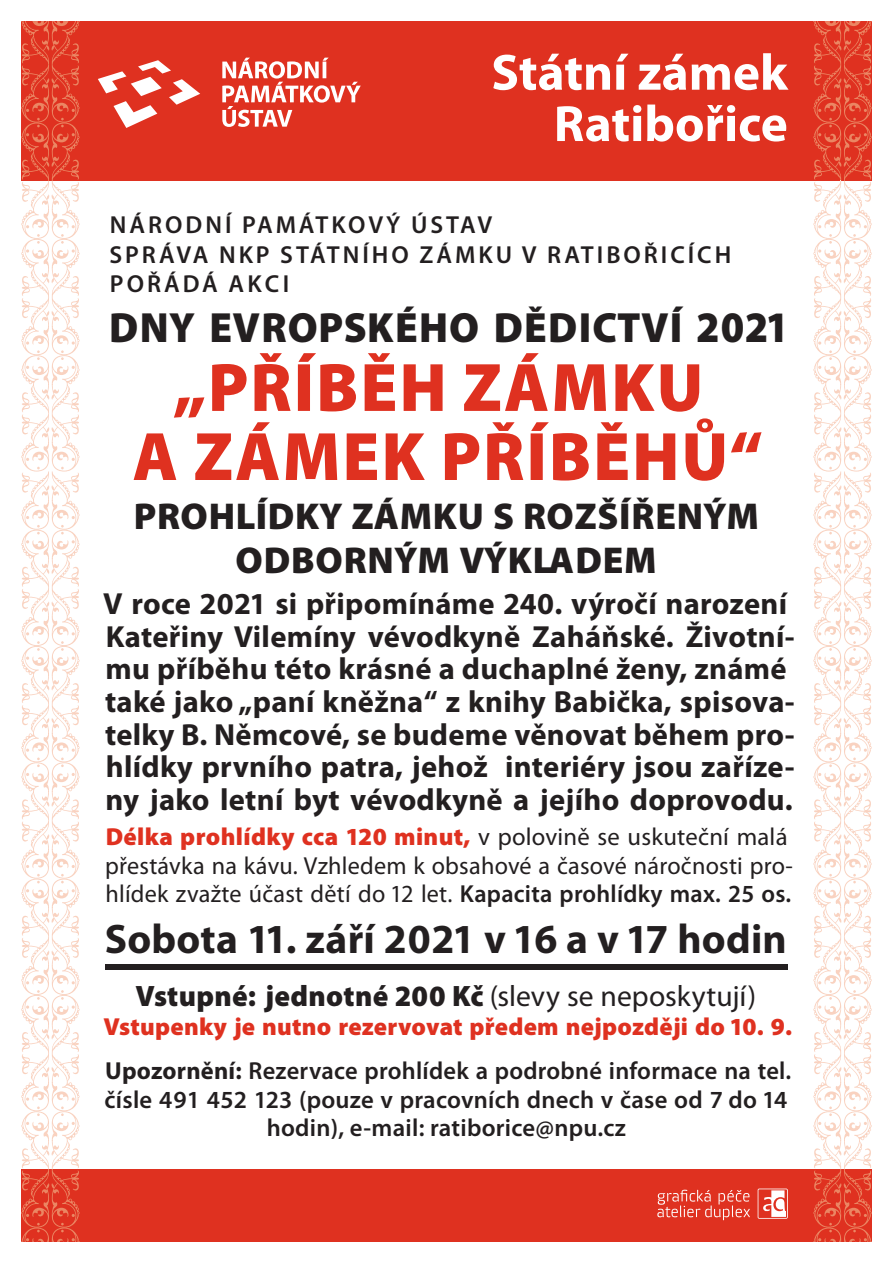
<style>
.page{position:relative;width:893px;height:1263px;background:#fff}
.page>*{position:absolute;margin:0;border:0;box-sizing:border-box;transform-origin:0 0}
.t1{font:900 69.15px/69.2px "Myriad Pro";letter-spacing:.03em;color:#df3120;text-align:center}
.t2{font:700 51.3px/51.3px "Myriad Pro";color:#fff;text-align:right}
.t3{font:900 42.45px "Myriad Pro";letter-spacing:.03em;color:#231f20}
.t4{font:700 41.4px "Myriad Pro";letter-spacing:.005em;color:#231f20}
.t5{font:900 37.5px/43.5px "Myriad Pro";letter-spacing:.02em;color:#231f20;text-align:center}
.t6{font:700 30.6px/32.5px "Myriad Pro";letter-spacing:.01em;color:#231f20}
.t7{font:900 29.55px "Myriad Pro";letter-spacing:.01em;color:#231f20}
.t8{font:24.6px/28.7px "Myriad Pro";letter-spacing:.01em;color:#231f20}
.t9{font:900 24.6px/44.4px "Myriad Pro";letter-spacing:.01em;color:#df3120}
.t10{font:600 24.6px/28.7px "Myriad Pro";letter-spacing:.01em;color:#231f20;text-align:center}
.t11{font:600 24.6px/29.5px "Myriad Pro";letter-spacing:.12em;color:#231f20}
.s1{font-size:43.65px}
.s2{font-weight:900;color:#df3120}
.s3{font-weight:600}
.s4{font-weight:400}
.s5{font-weight:700;color:#231f20}
.s6{font-weight:600;color:#231f20}
</style>
<div class="page">
<div style="left:21px;top:1169px;width:851px;height:73px;background:#df3120"></div>
<svg style="left:758px;top:1188px;width:30px;height:31px"></svg>
<div style="left:759px;top:1189px;width:28px;height:29px;border:1px solid #df3120"></div>
<svg style="left:759px;top:1190px;width:27px;height:27px"></svg>
<svg style="left:657px;top:1190px;width:93px;height:30px"></svg>
<div style="left:21px;top:21px;width:851px;height:160px;background:#df3120"></div>
<svg style="left:98px;top:60px;width:102px;height:68px"></svg>
<svg style="left:222px;top:58px;width:139px;height:69px"></svg>
<svg style="left:21px;top:21px;width:59px;height:1221px"></svg>
<svg style="left:813px;top:21px;width:59px;height:1221px"></svg>
<div style="left:105px;top:964px;width:683px;height:6px;background:#231f20"></div>
<h2 class="t2" style="left:491px;top:47px;width:298px">Státní zámek<br>Ratibořice</h2>
<p class="t11" style="left:109px;top:211px;width:623px">NÁRODNÍ PAMÁTKOVÝ ÚSTAV<br>SPRÁVA NKP STÁTNÍHO ZÁMKU V RATIBOŘICÍCH<br>POŘÁDÁ AKCI</p>
<h3 class="t3" style="left:109px;top:303px;width:681px">DNY EVROPSKÉHO DĚDICTVÍ <span class="s1">2021</span></h3>
<h1 class="t1" style="left:133px;top:354px;width:632px">„PŘÍBĚH ZÁMKU<br>A ZÁMEK PŘÍBĚHŮ“</h1>
<p class="t5" style="left:134px;top:495px;width:627px">PROHLÍDKY ZÁMKU S ROZŠÍŘENÝM<br>ODBORNÝM VÝKLADEM</p>
<p class="t6" style="left:103px;top:588px;width:693px">V roce 2021 si připomínáme 240. výročí narození Kateřiny Vilemíny vévodkyně Zaháňské. Životní&shy;mu příběhu této krásné a duchaplné ženy, známé také jako „paní kněžna“ z knihy Babička, spisova&shy;telky B. Němcové, se budeme věnovat během pro&shy;hlídky prvního patra, jehož interiéry jsou zaříze&shy;ny jako letní byt vévodkyně a jejího doprovodu.</p>
<p class="t8" style="left:105px;top:823px;width:689px"><span class="s2">Délka prohlídky cca 120 minut,</span> v polovině se uskuteční malá přestávka na kávu. Vzhledem k obsahové a časové náročnosti pro&shy;hlídek zvažte účast dětí do 12 let. <span class="s3">Kapacita prohlídky max. 25 os.</span></p>
<h3 class="t4" style="left:105px;top:916px;width:683px">Sobota 11. září 2021 v 16 a v 17 hodin</h3>
<p class="t7" style="left:136px;top:979px;width:622px">Vstupné: jednotné 200 Kč <span class="s4">(slevy se neposkytují)</span></p>
<p class="t9" style="left:104px;top:1004px;width:690px">Vstupenky je nutno rezervovat předem nejpozději do 10. 9.<br><span class="s5">Upozornění:</span> <span class="s6">Rezervace prohlídek a podrobné informace na tel.</span></p>
<p class="t10" style="left:105px;top:1085px;width:684px">čísle 491 452 123 (pouze v pracovních dnech v čase od 7 do 14 hodin), e-mail: ratiborice@npu.cz</p>
</div>
